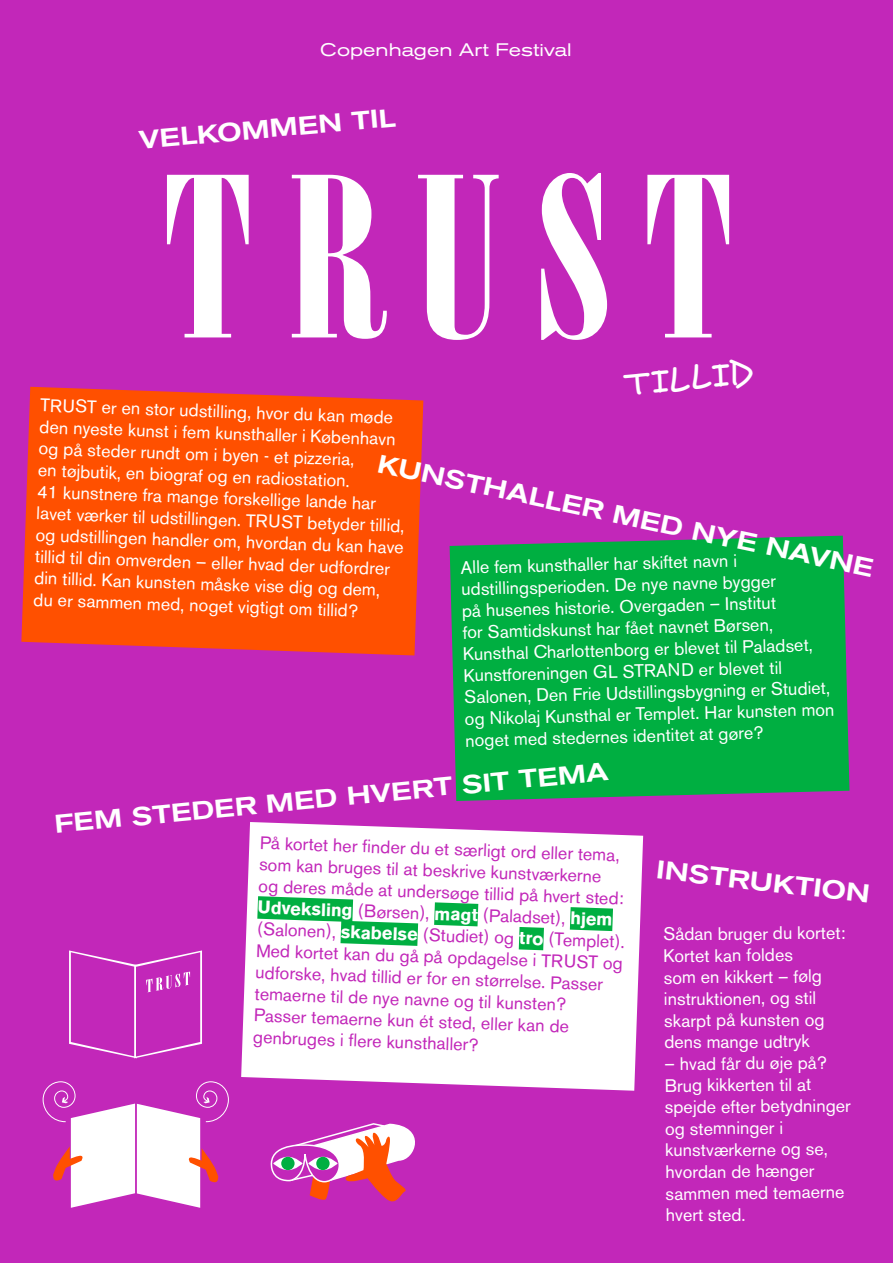
<style>
.page{position:relative;width:893px;height:1263px;background:#c227b9}
.page>*{position:absolute;margin:0;border:0;box-sizing:border-box;transform-origin:0 0}
.COVER_TRUST{font:225px "Bodoni Poster Compressed";letter-spacing:.15em;color:#fff}
.Titre_2{font:36px "Desyrel";color:#fff}
.title_kids{font:500 expanded 25.5px "Akzidenz Grotesk BE";color:#fff}
.t1{font:18px/21.6px "Akzidenz Grotesk BE";letter-spacing:-.01em;color:#fff}
.body_kids{font:18px/21.6px "Akzidenz Grotesk BE";color:#c227b9}
.COVER_MAIN{font:expanded 18px "Akzidenz Grotesk BE";color:#fff}
.s1{font-weight:700;color:#fff}
</style>
<div class="page">
<svg style="left:21px;top:387px;width:402px;height:268px;background:#fa4d0c"></svg>
<div style="left:450px;top:536px;width:399px;height:265px;background:#00af41"></div>
<svg style="left:241px;top:822px;width:402px;height:269px;background:#f9eaf8"></svg>
<svg style="left:241px;top:884px;width:395px;height:78px;background:#c9ebd6"></svg>
<svg style="left:69px;top:950px;width:133px;height:108px"></svg>
<svg style="left:42px;top:1081px;width:187px;height:127px"></svg>
<svg style="left:270px;top:1123px;width:145px;height:79px"></svg>
<svg style="left:273px;top:1157px;width:30px;height:13px"></svg>
<div style="left:281px;top:1157px;width:14px;height:13px;background:#00af41;border-radius:50%"></div>
<svg style="left:308px;top:1157px;width:30px;height:13px"></svg>
<div style="left:316px;top:1157px;width:14px;height:13px;background:#00af41;border-radius:50%"></div>
<p class="COVER_MAIN" style="left:320px;top:39px;width:253px">Copenhagen Art Festival</p>
<p class="title_kids" style="left:138px;top:125px;width:259px;rotate:-5deg">VELKOMMEN TIL</p>
<p class="COVER_TRUST" style="left:164px;top:128px;width:569px">TRUST</p>
<p class="Titre_2" style="left:625px;top:362px;width:127px;rotate:-6deg">TILLID</p>
<p class="t1" style="left:41px;top:394px;width:370px;rotate:2deg">TRUST er en stor udstilling, hvor du kan møde den nyeste kunst i fem kunsthaller i København og på steder rundt om i byen - et pizzeria,<br>en tøjbutik, en biograf og en radiostation.<br>41 kunstnere fra mange forskellige lande har lavet værker til udstillingen. TRUST betyder tillid, og udstillingen handler om, hvordan du kan have tillid til din omverden – eller hvad der udfordrer din tillid. Kan kunsten måske vise dig og dem, du er sammen med, noget vigtigt om tillid?</p>
<p class="title_kids" style="left:381px;top:449px;width:508px;rotate:12deg">KUNSTHALLER MED NYE NAVNE</p>
<p class="t1" style="left:461px;top:555px;width:373px;rotate:-1deg">Alle fem kunsthaller har skiftet navn i udstillingsperioden. De nye navne bygger<br>på husenes historie. Overgaden – Institut<br>for Samtidskunst har fået navnet Børsen, Kunsthal Charlottenborg er blevet til Paladset, Kunstforeningen GL STRAND er blevet til Salonen, Den Frie Udstillingsbygning er Studiet, og Nikolaj Kunsthal er Templet. Har kunsten mon noget med stedernes identitet at gøre?</p>
<p class="title_kids" style="left:53px;top:812px;width:557px;rotate:-6deg">FEM STEDER MED HVERT SIT TEMA</p>
<p class="body_kids" style="left:260px;top:832px;width:370px;rotate:2deg">På kortet her fi nder du et særligt ord eller tema, som kan bruges til at beskrive kunstværkerne<br>og deres måde at undersøge tillid på hvert sted:<br><span class="s1">Udveksling</span> (Børsen), <span class="s1">magt</span> (Paladset), <span class="s1">hjem </span>(Salonen), <span class="s1">skabelse</span> (Studiet) og <span class="s1">tro</span> (Templet).</p>
<p class="body_kids" style="left:257px;top:939px;width:368px;rotate:2deg">Med kortet kan du gå på opdagelse i TRUST og udforske, hvad tillid er for en størrelse. Passer temaerne til de nye navne og til kunsten?<br>Passer temaerne kun ét sted, eller kan de genbruges i fl ere kunsthaller?</p>
<p class="title_kids" style="left:658px;top:854px;width:216px;rotate:7deg">INSTRUKTION</p>
<p class="t1" style="left:663px;top:922px;width:184px">Sådan bruger du kortet:<br>Kortet kan foldes<br>som en kikkert – følg instruktionen, og stil skarpt på kunsten og dens mange udtryk</p>
<p class="t1" style="left:664px;top:1052px;width:188px">– hvad får du øje på?<br>Brug kikkerten til at spejde efter betydninger og stemninger i kunstværkerne og se, hvordan de hænger sammen med temaerne hvert sted.</p>
</div>
